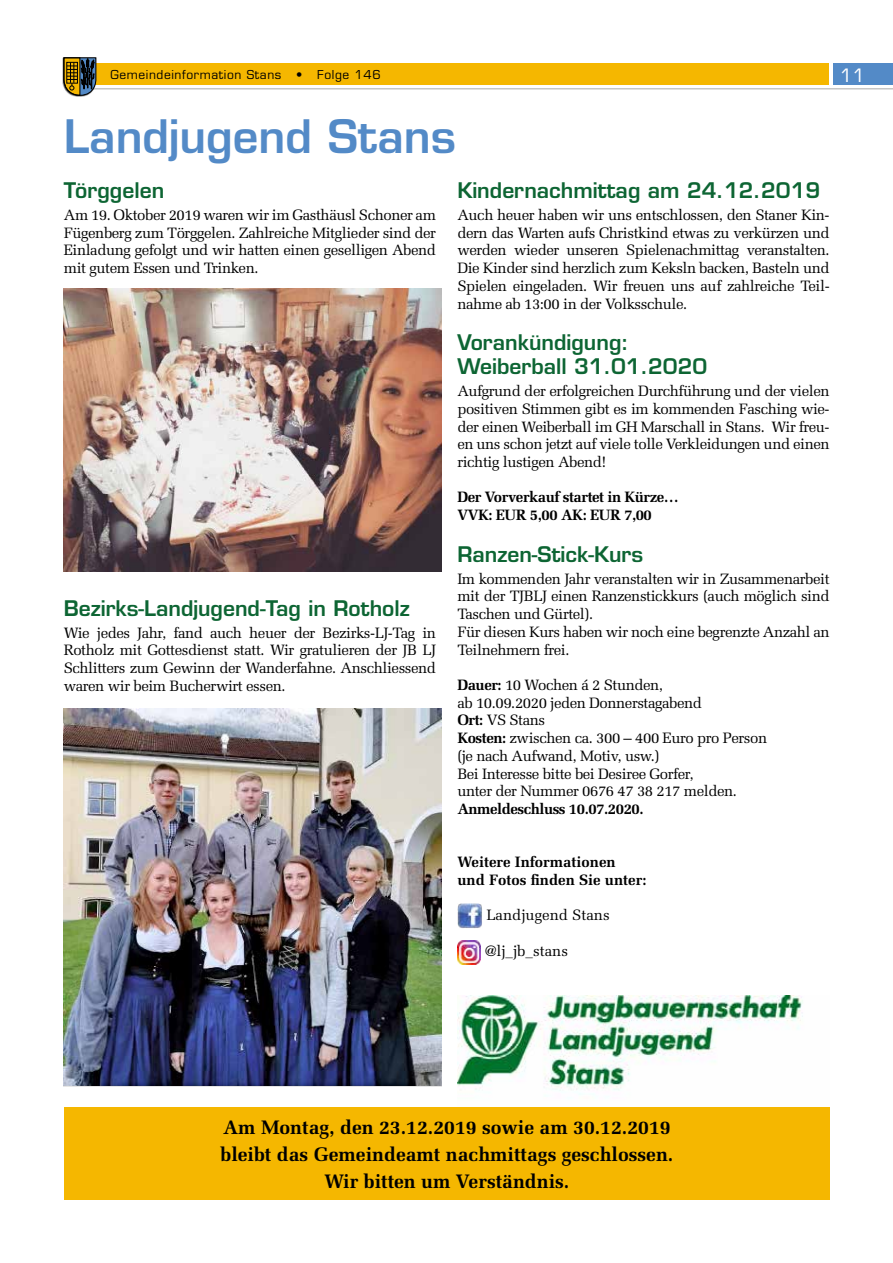
<style>
.page{position:relative;width:893px;height:1263px;background:#fff}
.page>*{position:absolute;margin:0;border:0;box-sizing:border-box;transform-origin:0 0}
.t1{font:600 45px "Eurostile LT Std";color:#538ac7}
.t2{font:600 21px/24px "Eurostile LT Std";color:#0d6533}
.t3{font:700 19.5px/27px "Melior";color:#000;text-align:center}
.t4{font:18px "Eurostile LT Std";color:#fff}
.t5{font:15px/17.7px "Melior";letter-spacing:-.03em;color:#000;text-align:justify}
.t6{font:700 15px/17.7px "Melior";letter-spacing:-.03em;color:#000}
.t7{font:700 15px/17.7px "Melior";color:#000}
.t8{font:15px "Melior";color:#000}
.t9{font:12px "Eurostile LT Std";letter-spacing:.05em;color:#000}
.s1{font-weight:700}
</style>
<div class="page">
<hr style="left:78px;top:88px;width:815px;height:2px;background:#c6c6c6">
<div style="left:85px;top:64px;width:744px;height:21px;background:#f5b700"></div>
<div style="left:833px;top:64px;width:60px;height:21px;background:#538ac7"></div>
<div style="left:63px;top:57px;width:34px;height:40px;background:#000;opacity:.75"></div>
<svg style="left:64px;top:58px;width:32px;height:37px"></svg>
<img style="left:457px;top:904px;width:25px;height:24px">
<img style="left:457px;top:940px;width:24px;height:24px">
<img style="left:457px;top:996px;width:346px;height:99px">
<img style="left:64px;top:708px;width:378px;height:379px">
<img style="left:64px;top:288px;width:378px;height:284px">
<div style="left:64px;top:1107px;width:766px;height:92px;background:#f5b700"></div>
<p class="t9" style="left:110px;top:67px;width:272px">Gemeindeinformation Stans • Folge 146</p>
<p class="t4" style="left:840px;top:65px;width:26px">11</p>
<h1 class="t1" style="left:64px;top:108px;width:394px">Landjugend Stans</h1>
<h2 class="t2" style="left:64px;top:178px;width:102px">Törggelen</h2>
<p class="t5" style="left:64px;top:206px;width:374px">Am 19. Oktober 2019 waren wir im Gasthäusl Schoner am Fügenberg zum Törggelen. Zahlreiche Mitglieder sind der Einladung gefolgt und wir hatten einen geselligen Abend mit gutem Essen und Trinken.</p>
<h2 class="t2" style="left:457px;top:178px;width:364px">Kindernachmittag am 24.12.2019</h2>
<p class="t5" style="left:457px;top:206px;width:374px">Auch heuer haben wir uns entschlossen, den Staner Kin&shy;dern das Warten aufs Christkind etwas zu verkürzen und werden wieder unseren Spielenachmittag veranstalten.<br>Die Kinder sind herzlich zum Keksln backen, Basteln und Spielen eingeladen. Wir freuen uns auf zahlreiche Teil&shy;nahme ab 13:00 in der Volksschule.</p>
<h2 class="t2" style="left:457px;top:330px;width:252px">Vorankündigung:<br>Weiberball 31.01.2020</h2>
<p class="t5" style="left:457px;top:382px;width:374px">Aufgrund der erfolgreichen Durchführung und der vielen positiven Stimmen gibt es im kommenden Fasching wie&shy;der einen Weiberball im GH Marschall in Stans. Wir freu&shy;en uns schon jetzt auf viele tolle Verkleidungen und einen richtig lustigen Abend!</p>
<p class="t6" style="left:457px;top:488px;width:223px">Der Vorverkauf startet in Kürze…<br>VVK: EUR 5,00 AK: EUR 7,00</p>
<h2 class="t2" style="left:457px;top:542px;width:187px">Ranzen-Stick-Kurs</h2>
<p class="t5" style="left:457px;top:570px;width:374px;text-align:left">Im kommenden Jahr veranstalten wir in Zusammenarbeit mit der TJBLJ einen Ranzenstickkurs (auch möglich sind Taschen und Gürtel).<br>Für diesen Kurs haben wir noch eine begrenzte Anzahl an Teilnehmern frei.</p>
<p class="t5" style="left:457px;top:676px;width:311px;text-align:left"><span class="s1">Dauer:</span> 10 Wochen á 2 Stunden,<br>ab 10.09.2020 jeden Donnerstagabend<br><span class="s1">Ort:</span> VS Stans<br><span class="s1">Kosten:</span> zwischen ca. 300 – 400 Euro pro Person (je nach Aufwand, Motiv, usw.)<br>Bei Interesse bitte bei Desiree Gorfer,<br>unter der Nummer 0676 47 38 217 melden.</p>
<p class="t6" style="left:457px;top:800px;width:188px">Anmeldeschluss 10.07.2020.</p>
<h2 class="t2" style="left:64px;top:596px;width:347px">Bezirks-Landjugend-Tag in Rotholz</h2>
<p class="t5" style="left:64px;top:624px;width:374px">Wie jedes Jahr, fand auch heuer der Bezirks-LJ-Tag in Rotholz mit Gottesdienst statt. Wir gratulieren der JB LJ Schlitters zum Gewinn der Wanderfahne. Anschliessend waren wir beim Bucherwirt essen.</p>
<p class="t7" style="left:457px;top:853px;width:191px">Weitere Informationen und Fotos finden Sie unter:</p>
<p class="t8" style="left:486px;top:906px;width:125px">Landjugend Stans</p>
<p class="t8" style="left:485px;top:941px;width:84px">@lj_jb_stans</p>
<h3 class="t3" style="left:220px;top:1113px;width:454px">Am Montag, den 23.12.2019 sowie am 30.12.2019 bleibt das Gemeindeamt nachmittags geschlossen.<br>Wir bitten um Verständnis.</h3>
</div>
